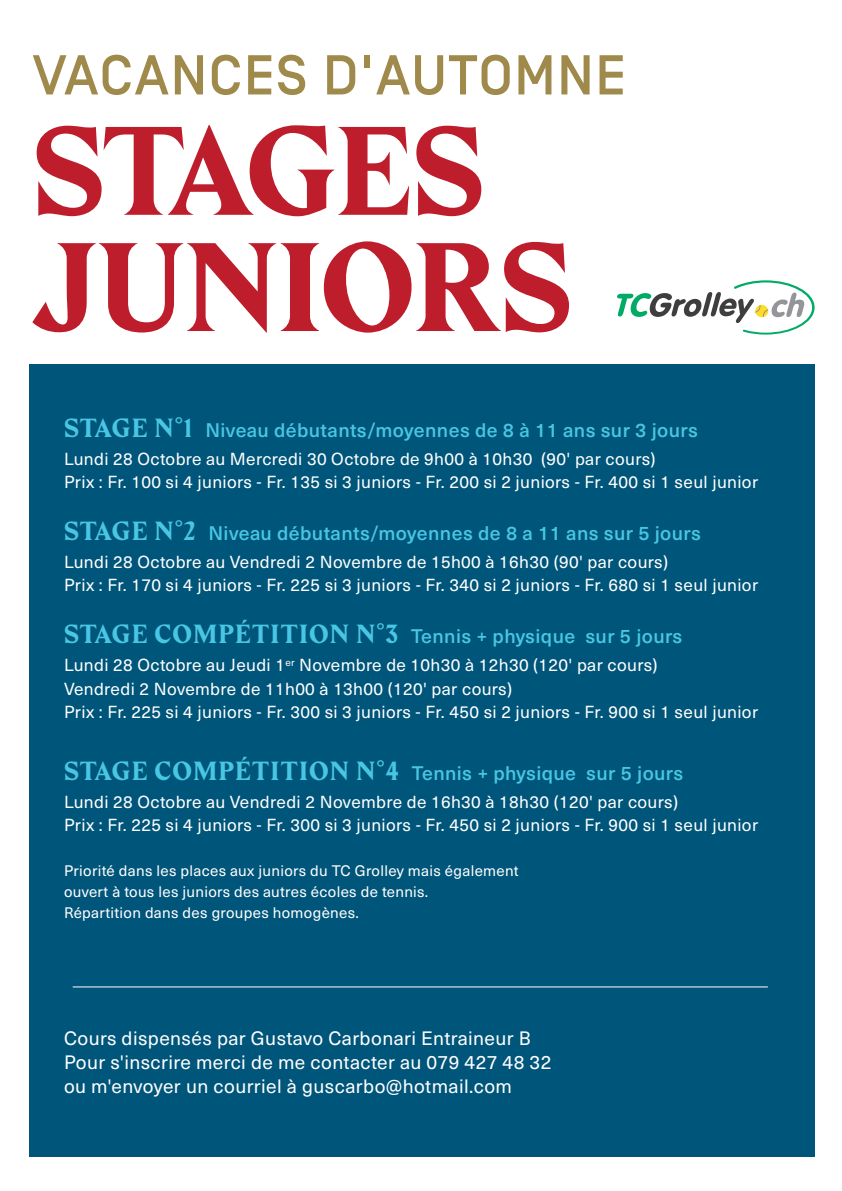
<style>
.page{position:relative;width:842px;height:1191px;background:#fff}
.page>*{position:absolute;margin:0;border:0;box-sizing:border-box;transform-origin:0 0}
.t1{font:125.5px/116.2px "Eksell Display Small";letter-spacing:-.01em;color:#be1d2c}
.t2{font:500 56.1px "Simplon BP";letter-spacing:.03em;color:#9f894b}
.t3{font:500 19.3px "Neue Haas Unica Pro";letter-spacing:.02em;color:#48c6e4}
.t4{font:19.1px/24px "Neue Haas Unica Pro";letter-spacing:.02em;color:#fff}
.t5{font:17.2px/23.2px "Neue Haas Unica Pro";letter-spacing:.02em;color:#fff}
.t6{font:15px/21px "Neue Haas Unica Pro";letter-spacing:.02em;color:#fff}
.s1{font-family:"Eksell Display Small";font-weight:400;font-size:26.2px}
</style>
<div class="page">
<div style="left:29px;top:364px;width:786px;height:793px;background:#00557a"></div>
<svg style="left:617px;top:280px;width:198px;height:54px"></svg>
<hr style="left:73px;top:986px;width:695px;height:1px;background:#fff">
<h2 class="t2" style="left:32px;top:43px;width:595px">VACANCES D'AUTOMNE</h2>
<h1 class="t1" style="left:32px;top:114px;width:541px">STAGES<br>JUNIORS</h1>
<p class="t3" style="left:64px;top:418px;width:635px"><span class="s1">STAGE N°1</span> Niveau débutants/moyennes de 8 à 11 ans sur 3 jours</p>
<p class="t5" style="left:64px;top:447px;width:696px">Lundi 28 Octobre au Mercredi 30 Octobre de 9h00 à 10h30 (90' par cours)<br>Prix : Fr. 100 si 4 juniors - Fr. 135 si 3 juniors - Fr. 200 si 2 juniors - Fr. 400 si 1 seul junior</p>
<p class="t3" style="left:64px;top:521px;width:638px"><span class="s1">STAGE N°2</span> Niveau débutants/moyennes de 8 a 11 ans sur 5 jours</p>
<p class="t5" style="left:64px;top:550px;width:696px">Lundi 28 Octobre au Vendredi 2 Novembre de 15h00 à 16h30 (90' par cours)<br>Prix : Fr. 170 si 4 juniors - Fr. 225 si 3 juniors - Fr. 340 si 2 juniors - Fr. 680 si 1 seul junior</p>
<p class="t3" style="left:64px;top:625px;width:620px"><span class="s1">STAGE COMPÉTITION N°3</span> Tennis + physique sur 5 jours</p>
<p class="t5" style="left:64px;top:654px;width:696px">Lundi 28 Octobre au Jeudi 1<sup>er</sup> Novembre de 10h30 à 12h30 (120' par cours)<br>Vendredi 2 Novembre de 11h00 à 13h00 (120' par cours)<br>Prix : Fr. 225 si 4 juniors - Fr. 300 si 3 juniors - Fr. 450 si 2 juniors - Fr. 900 si 1 seul junior</p>
<p class="t3" style="left:64px;top:761px;width:621px"><span class="s1">STAGE COMPÉTITION N°4</span> Tennis + physique sur 5 jours</p>
<p class="t5" style="left:64px;top:790px;width:696px">Lundi 28 Octobre au Vendredi 2 Novembre de 16h30 à 18h30 (120' par cours)<br>Prix : Fr. 225 si 4 juniors - Fr. 300 si 3 juniors - Fr. 450 si 2 juniors - Fr. 900 si 1 seul junior</p>
<p class="t6" style="left:64px;top:860px;width:456px">Priorité dans les places aux juniors du TC Grolley mais également ouvert à tous les juniors des autres écoles de tennis.<br>Répartition dans des groupes homogènes.</p>
<p class="t4" style="left:64px;top:1026px;width:489px">Cours dispensés par Gustavo Carbonari Entraineur B<br>Pour s'inscrire merci de me contacter au 079 427 48 32 ou m'envoyer un courriel à guscarbo@hotmail.com</p>
</div>
